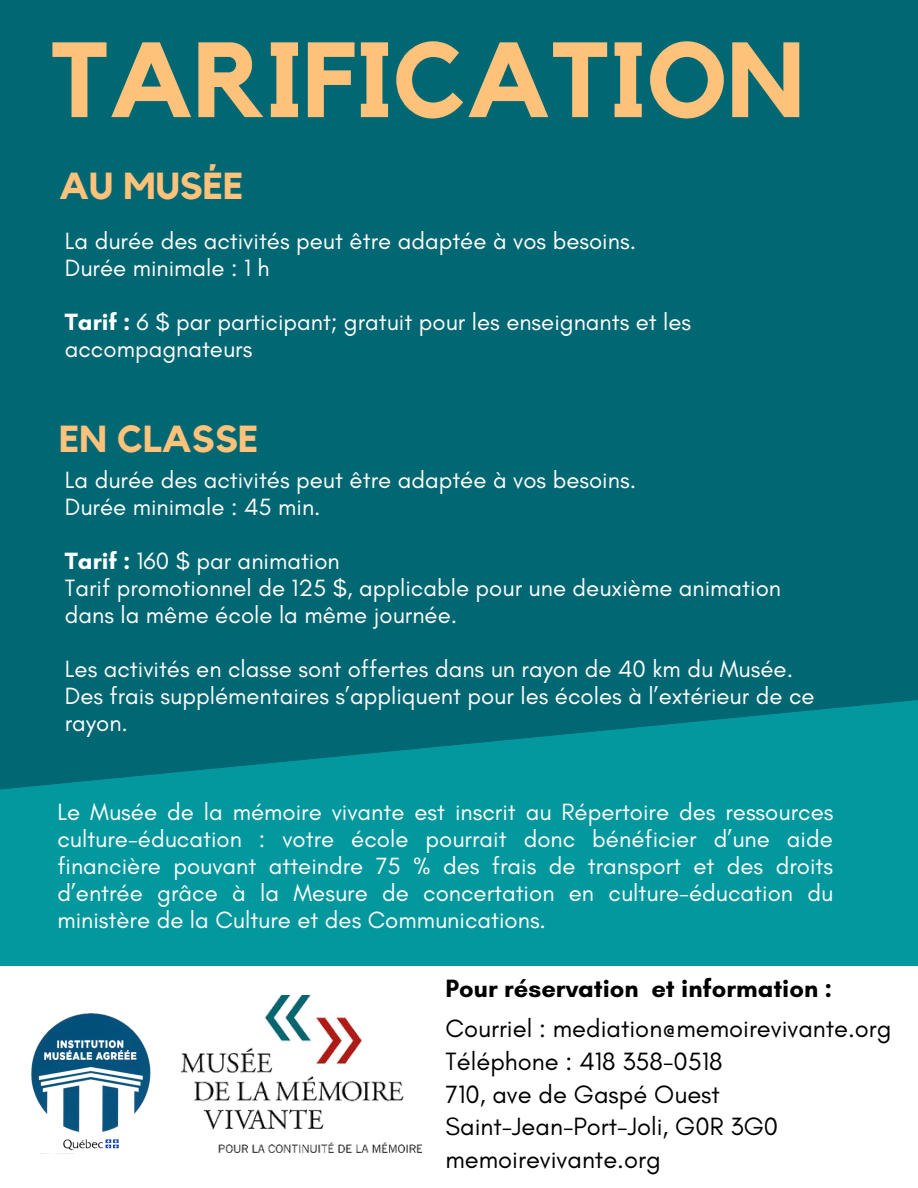
<style>
.page{position:relative;width:918px;height:1188px;background:#03989e}
.page>*{position:absolute;margin:0;border:0;box-sizing:border-box;transform-origin:0 0}
.t1{font:700 105.45px "Kollektif";color:#ffc27a}
.t2{font:700 37.5px "Kollektif";color:#ffc27a}
.t3{font:25.5px/32.7px "Glacial Indifference";color:#000}
.t4{font:700 25.5px "Glacial Indifference";color:#000}
.t5{font:24px/27px "Glacial Indifference";color:#fff}
.s1{font-weight:700}
</style>
<div class="page">
<div style="left:0;top:0;width:918px;height:790px;background:#016773"></div>
<div style="left:0;top:966px;width:918px;height:222px;background:#fff"></div>
<img style="left:181px;top:996px;width:241px;height:156px">
<img style="left:31px;top:1013px;width:120px;height:138px">
<h1 class="t1" style="left:50px;top:32px;width:756px">TARIFICATION</h1>
<h2 class="t2" style="left:59px;top:169px;width:186px">AU MUSÉE</h2>
<p class="t5" style="left:65px;top:227px;width:573px">La durée des activités peut être adaptée à vos besoins.<br>Durée minimale : 1 h</p>
<p class="t5" style="left:65px;top:308px;width:628px"><span class="s1">Tarif :</span> 6 $ par participant; gratuit pour les enseignants et les accompagnateurs</p>
<h2 class="t2" style="left:59px;top:421px;width:201px">EN CLASSE</h2>
<p class="t5" style="left:65px;top:466px;width:573px">La durée des activités peut être adaptée à vos besoins.<br>Durée minimale : 45 min.</p>
<p class="t5" style="left:65px;top:547px;width:718px"><span class="s1">Tarif :</span> 160 $ par animation<br>Tarif promotionnel de 125 $, applicable pour une deuxième animation dans la même école la même journée.</p>
<p class="t5" style="left:65px;top:655px;width:751px">Les activités en classe sont offertes dans un rayon de 40 km du Musée.<br>Des frais supplémentaires s’appliquent pour les écoles à l’extérieur de ce rayon.</p>
<p class="t5" style="left:57px;top:798px;width:777px;text-align:justify">Le Musée de la mémoire vivante est inscrit au Répertoire des ressources culture-éducation : votre école pourrait donc bénéficier d’une aide financière pouvant atteindre 75 % des frais de transport et des droits d’entrée grâce à la Mesure de concertation en culture-éducation du ministère de la Culture et des Communications.</p>
<p class="t4" style="left:446px;top:973px;width:388px">Pour réservation et information :</p>
<p class="t3" style="left:446px;top:1012px;width:448px">Courriel : mediation@memoirevivante.org<br>Téléphone : 418 358-0518<br>710, ave de Gaspé Ouest<br>Saint-Jean-Port-Joli, G0R 3G0 memoirevivante.org</p>
</div>
